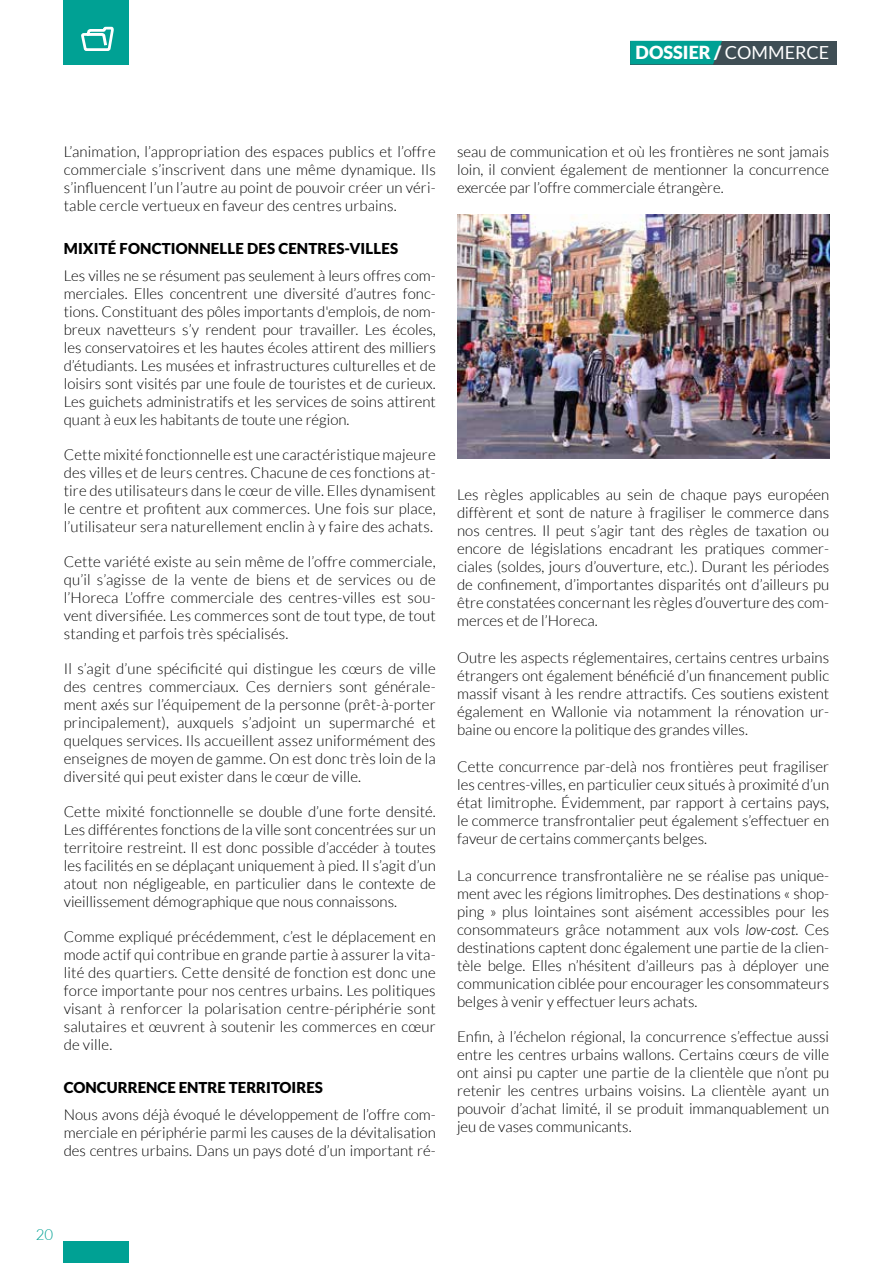
<style>
.page{position:relative;width:893px;height:1263px;background:#fff}
.page>*{position:absolute;margin:0;border:0;box-sizing:border-box;transform-origin:0 0}
.t1{font:900 18px "Lato";color:#fff}
.t2{font:300 15px/18px "Lato";color:#000;text-align:justify}
.t3{font:900 15px "Lato";letter-spacing:.01em;color:#000}
.t4{font:300 15px "Lato";color:#00a194}
.s1{font-weight:400}
.s2{font-style:italic}
</style>
<div class="page">
<div style="left:64px;top:1241px;width:65px;height:22px;background:#00a194"></div>
<img style="left:457px;top:215px;width:372px;height:243px">
<div style="left:64px;top:0;width:65px;height:64px;background:#00a194"></div>
<div style="left:630px;top:41px;width:207px;height:23px;background:#3f4e55"></div>
<div style="left:630px;top:41px;width:92px;height:23px;background:#00a194"></div>
<svg style="left:81px;top:26px;width:33px;height:25px"></svg>
<p class="t1" style="left:636px;top:42px;width:195px">DOSSIER / <span class="s1">COMMERCE</span></p>
<p class="t2" style="left:64px;top:142px;width:373px">L’animation, l’appropriation des espaces publics et l’offre commerciale s’inscrivent dans une même dynamique. Ils s’influencent l’un l’autre au point de pouvoir créer un véri&shy;table cercle vertueux en faveur des centres urbains.</p>
<p class="t3" style="left:64px;top:240px;width:336px">MIXITÉ FONCTIONNELLE DES CENTRES-VILLES</p>
<p class="t2" style="left:64px;top:266px;width:374px">Les villes ne se résument pas seulement à leurs offres com&shy;merciales. Elles concentrent une diversité d’autres fonc&shy;tions. Constituant des pôles importants d'emplois, de nom&shy;breux navetteurs s’y rendent pour travailler. Les écoles, les conservatoires et les hautes écoles attirent des milliers d’étudiants. Les musées et infrastructures culturelles et de loisirs sont visités par une foule de touristes et de curieux.<br>Les guichets administratifs et les services de soins attirent quant à eux les habitants de toute une région.</p>
<p class="t2" style="left:64px;top:445px;width:373px">Cette mixité fonctionnelle est une caractéristique majeure des villes et de leurs centres. Chacune de ces fonctions at&shy;tire des utilisateurs dans le cœur de ville. Elles dynamisent le centre et profitent aux commerces. Une fois sur place, l’utilisateur sera naturellement enclin à y faire des achats.</p>
<p class="t2" style="left:64px;top:552px;width:374px">Cette variété existe au sein même de l’offre commerciale, qu’il s’agisse de la vente de biens et de services ou de l’Horeca L’offre commerciale des centres-villes est sou&shy;vent diversifiée. Les commerces sont de tout type, de tout standing et parfois très spécialisés.</p>
<p class="t2" style="left:64px;top:659px;width:373px">Il s’agit d’une spécificité qui distingue les cœurs de ville des centres commerciaux. Ces derniers sont générale&shy;ment axés sur l’équipement de la personne (prêt-à-porter principalement), auxquels s’adjoint un supermarché et quelques services. Ils accueillent assez uniformément des enseignes de moyen de gamme. On est donc très loin de la diversité qui peut exister dans le cœur de ville.</p>
<p class="t2" style="left:64px;top:802px;width:374px">Cette mixité fonctionnelle se double d’une forte densité.<br>Les différentes fonctions de la ville sont concentrées sur un territoire restreint. Il est donc possible d’accéder à toutes les facilités en se déplaçant uniquement à pied. Il s’agit d’un atout non négligeable, en particulier dans le contexte de vieillissement démographique que nous connaissons.</p>
<p class="t2" style="left:64px;top:927px;width:373px">Comme expliqué précédemment, c’est le déplacement en mode actif qui contribue en grande partie à assurer la vita&shy;lité des quartiers. Cette densité de fonction est donc une force importante pour nos centres urbains. Les politiques visant à renforcer la polarisation centre-périphérie sont salutaires et œuvrent à soutenir les commerces en cœur de ville.</p>
<p class="t3" style="left:64px;top:1079px;width:261px">CONCURRENCE ENTRE TERRITOIRES</p>
<p class="t2" style="left:64px;top:1105px;width:374px">Nous avons déjà évoqué le développement de l’offre com&shy;merciale en périphérie parmi les causes de la dévitalisation des centres urbains. Dans un pays doté d’un important ré-</p>
<p class="t2" style="left:457px;top:142px;width:374px">seau de communication et où les frontières ne sont jamais loin, il convient également de mentionner la concurrence exercée par l’offre commerciale étrangère.</p>
<p class="t2" style="left:457px;top:485px;width:374px">Les règles applicables au sein de chaque pays européen diffèrent et sont de nature à fragiliser le commerce dans nos centres. Il peut s’agir tant des règles de taxation ou encore de législations encadrant les pratiques commer&shy;ciales (soldes, jours d’ouverture, etc.). Durant les périodes de confinement, d’importantes disparités ont d’ailleurs pu être constatées concernant les règles d’ouverture des com&shy;merces et de l’Horeca.</p>
<p class="t2" style="left:457px;top:649px;width:374px">Outre les aspects réglementaires, certains centres urbains étrangers ont également bénéficié d’un financement public massif visant à les rendre attractifs. Ces soutiens existent également en Wallonie via notamment la rénovation ur&shy;baine ou encore la politique des grandes villes.</p>
<p class="t2" style="left:457px;top:758px;width:374px">Cette concurrence par-delà nos frontières peut fragiliser les centres-villes, en particulier ceux situés à proximité d’un état limitrophe. Évidemment, par rapport à certains pays, le commerce transfrontalier peut également s’effectuer en faveur de certains commerçants belges.</p>
<p class="t2" style="left:457px;top:867px;width:374px">La concurrence transfrontalière ne se réalise pas unique&shy;ment avec les régions limitrophes. Des destinations « shop&shy;ping » plus lointaines sont aisément accessibles pour les consommateurs grâce notamment aux vols <span class="s2">low-cost</span>. Ces destinations captent donc également une partie de la clien&shy;tèle belge. Elles n’hésitent d’ailleurs pas à déployer une communication ciblée pour encourager les consommateurs belges à venir y effectuer leurs achats.</p>
<p class="t2" style="left:457px;top:1028px;width:374px">Enfin, à l’échelon régional, la concurrence s’effectue aussi entre les centres urbains wallons. Certains cœurs de ville ont ainsi pu capter une partie de la clientèle que n’ont pu retenir les centres urbains voisins. La clientèle ayant un pouvoir d’achat limité, il se produit immanquablement un jeu de vases communicants.</p>
<p class="t4" style="left:36px;top:1227px;width:19px">20</p>
</div>
